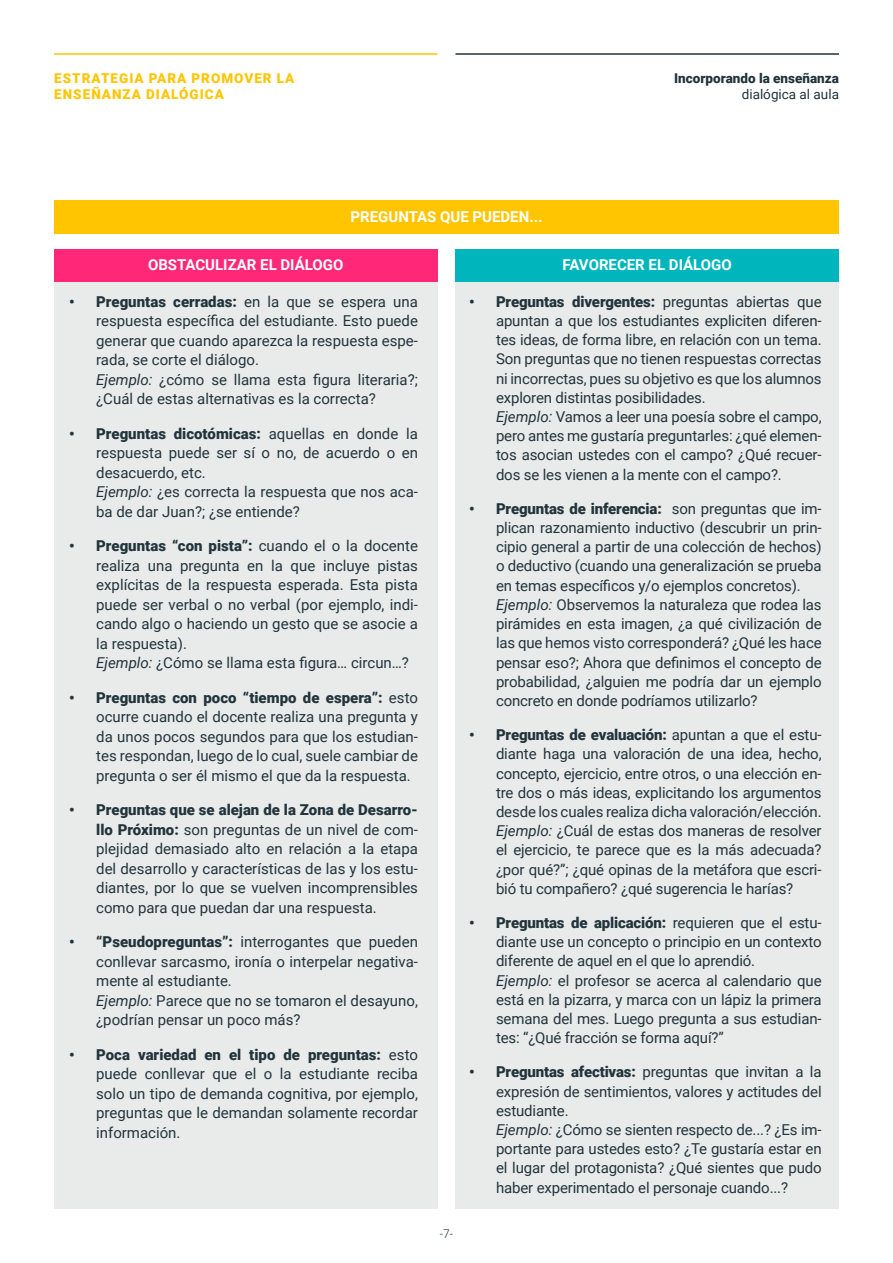
<style>
.page{position:relative;width:893px;height:1263px;background:#fff}
.page>*{position:absolute;margin:0;border:0;box-sizing:border-box;transform-origin:0 0}
.t1{font:15px/19.2px "Roboto";letter-spacing:-.01em;color:#22343b}
.t2{font:700 15px "Roboto";color:#fff}
.t3{font:900 13.5px/16.2px "Roboto";letter-spacing:.075em;color:#ffc500}
.t4{font:900 13.5px "Roboto";color:#22343b}
.t5{font:13.5px "Roboto";color:#22343b}
.t6{font:300 12px "Roboto";color:#1b343c}
.s1{font-weight:900}
.s2{font-style:italic}
</style>
<div class="page">
<hr style="left:54px;top:53px;width:383px;height:2px;background:#ffc500">
<hr style="left:455px;top:53px;width:384px;height:2px;background:#22343b">
<div style="left:54px;top:250px;width:383px;height:33px;background:#ff2778"></div>
<div style="left:54px;top:200px;width:785px;height:34px;background:#ffc500"></div>
<div style="left:455px;top:250px;width:384px;height:33px;background:#00b6bd"></div>
<div style="left:54px;top:283px;width:383px;height:926px;background:#e9ebeb"></div>
<div style="left:455px;top:283px;width:384px;height:926px;background:#e9ebeb"></div>
<p class="t3" style="left:54px;top:69px;width:242px">ESTRATEGIA PARA PROMOVER LA<br>ENSEÑANZA DIALÓGICA</p>
<p class="t4" style="left:674px;top:68px;width:166px">Incorporando la enseñanza</p>
<p class="t5" style="left:742px;top:84px;width:99px">dialógica al aula</p>
<p class="t2" style="left:351px;top:206px;width:193px">PREGUNTAS QUE PUEDEN...</p>
<p class="t2" style="left:148px;top:254px;width:197px">OBSTACULIZAR EL DIÁLOGO</p>
<p class="t2" style="left:563px;top:254px;width:171px">FAVORECER EL DIÁLOGO</p>
<p class="t1" style="left:96px;top:291px;width:323px;text-indent:-27px"><span class="s1">• Preguntas cerradas:</span> en la que se espera una respuesta específica del estudiante. Esto puede generar que cuando aparezca la respuesta espe&shy;rada, se corte el diálogo.<br><span class="s2">Ejemplo:</span> ¿cómo se llama esta figura literaria?; ¿Cuál de estas alternativas es la correcta?</p>
<p class="t1" style="left:96px;top:423px;width:323px;text-indent:-27px"><span class="s1">• Preguntas dicotómicas:</span> aquellas en donde la respuesta puede ser sí o no, de acuerdo o en desacuerdo, etc.<br><span class="s2">Ejemplo:</span> ¿es correcta la respuesta que nos aca&shy;ba de dar Juan?; ¿se entiende?</p>
<p class="t1" style="left:96px;top:536px;width:323px;text-indent:-27px"><span class="s1">• Preguntas “con pista”:</span> cuando el o la docente realiza una pregunta en la que incluye pistas explícitas de la respuesta esperada. Esta pista puede ser verbal o no verbal (por ejemplo, indi&shy;cando algo o haciendo un gesto que se asocie a la respuesta).<br><span class="s2">Ejemplo:</span> ¿Cómo se llama esta figura… circun…?</p>
<p class="t1" style="left:96px;top:687px;width:323px;text-align:justify;text-indent:-27px"><span class="s1">• Preguntas con poco “tiempo de espera”:</span> esto ocurre cuando el docente realiza una pregunta y da unos pocos segundos para que los estudian&shy;tes respondan, luego de lo cual, suele cambiar de pregunta o ser él mismo el que da la respuesta.</p>
<p class="t1" style="left:96px;top:800px;width:323px;text-align:justify;text-indent:-27px"><span class="s1">• Preguntas que se alejan de la Zona de Desarro&shy;llo Próximo:</span> son preguntas de un nivel de com&shy;plejidad demasiado alto en relación a la etapa del desarrollo y características de las y los estu&shy;diantes, por lo que se vuelven incomprensibles como para que puedan dar una respuesta.</p>
<p class="t1" style="left:96px;top:932px;width:323px;text-indent:-27px"><span class="s1">• “Pseudopreguntas”:</span> interrogantes que pueden conllevar sarcasmo, ironía o interpelar negativa&shy;mente al estudiante.<br><span class="s2">Ejemplo:</span> Parece que no se tomaron el desayuno, ¿podrían pensar un poco más?</p>
<p class="t1" style="left:96px;top:1044px;width:323px;text-align:justify;text-indent:-27px"><span class="s1">• Poca variedad en el tipo de preguntas:</span> esto puede conllevar que el o la estudiante reciba solo un tipo de demanda cognitiva, por ejemplo, preguntas que le demandan solamente recordar información.</p>
<p class="t6" style="left:440px;top:1225px;width:15px">-7-</p>
<p class="t1" style="left:496px;top:291px;width:327px;text-indent:-27px"><span class="s1">• Preguntas divergentes:</span> preguntas abiertas que apuntan a que los estudiantes expliciten diferen&shy;tes ideas, de forma libre, en relación con un tema.<br>Son preguntas que no tienen respuestas correctas ni incorrectas, pues su objetivo es que los alumnos exploren distintas posibilidades.<br><span class="s2">Ejemplo:</span> Vamos a leer una poesía sobre el campo, pero antes me gustaría preguntarles: ¿qué elemen&shy;tos asocian ustedes con el campo? ¿Qué recuer&shy;dos se les vienen a la mente con el campo?.</p>
<p class="t1" style="left:496px;top:498px;width:327px;text-indent:-27px"><span class="s1">• Preguntas de inferencia:</span> son preguntas que im&shy;plican razonamiento inductivo (descubrir un prin&shy;cipio general a partir de una colección de hechos) o deductivo (cuando una generalización se prueba en temas específicos y/o ejemplos concretos).<br><span class="s2">Ejemplo:</span> Observemos la naturaleza que rodea las pirámides en esta imagen, ¿a qué civilización de las que hemos visto corresponderá? ¿Qué les hace pensar eso?; Ahora que definimos el concepto de probabilidad, ¿alguien me podría dar un ejemplo concreto en donde podríamos utilizarlo?</p>
<p class="t1" style="left:496px;top:725px;width:327px;text-align:justify;text-indent:-27px"><span class="s1">• Preguntas de evaluación:</span> apuntan a que el estu&shy;diante haga una valoración de una idea, hecho, concepto, ejercicio, entre otros, o una elección en&shy;tre dos o más ideas, explicitando los argumentos desde los cuales realiza dicha valoración/elección.<br><span class="s2">Ejemplo:</span> ¿Cuál de estas dos maneras de resolver el ejercicio, te parece que es la más adecuada? ¿por qué?”; ¿qué opinas de la metáfora que escri&shy;bió tu compañero? ¿qué sugerencia le harías?</p>
<p class="t1" style="left:496px;top:912px;width:327px;text-indent:-27px"><span class="s1">• Preguntas de aplicación:</span> requieren que el estu&shy;diante use un concepto o principio en un contexto diferente de aquel en el que lo aprendió.<br><span class="s2">Ejemplo:</span> el profesor se acerca al calendario que está en la pizarra, y marca con un lápiz la primera semana del mes. Luego pregunta a sus estudian&shy;tes: “¿Qué fracción se forma aquí?”</p>
<p class="t1" style="left:496px;top:1062px;width:327px;text-indent:-27px"><span class="s1">• Preguntas afectivas:</span> preguntas que invitan a la expresión de sentimientos, valores y actitudes del estudiante.<br><span class="s2">Ejemplo:</span> ¿Cómo se sienten respecto de...? ¿Es im&shy;portante para ustedes esto? ¿Te gustaría estar en el lugar del protagonista? ¿Qué sientes que pudo haber experimentado el personaje cuando...?</p>
</div>
